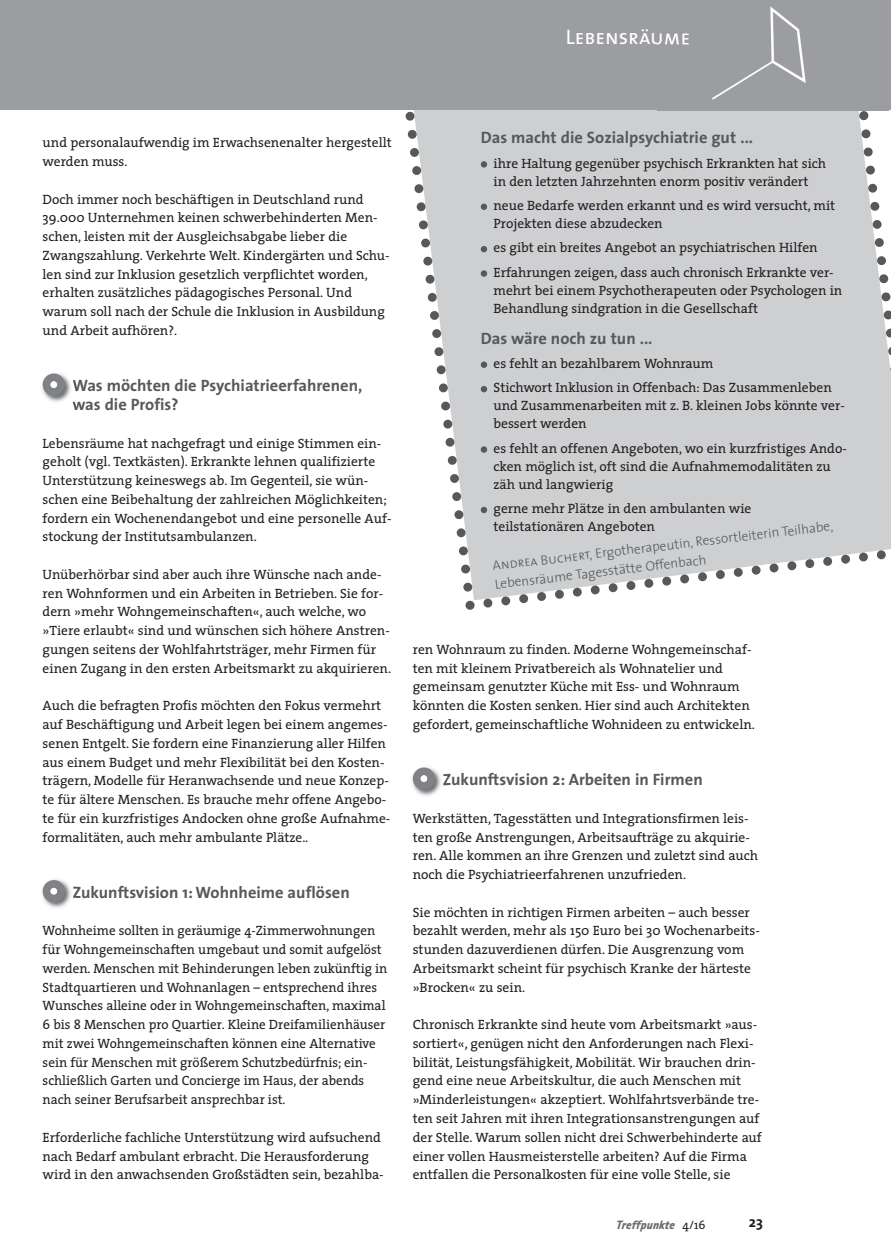
<style>
.page{position:relative;width:891px;height:1260px;background:#fff}
.page>*{position:absolute;margin:0;border:0;box-sizing:border-box;transform-origin:0 0}
.t1{font:21px "The Sans Caps";color:#fff}
.t2{font:700 16.5px/18.8px "The Sans";color:#57585a}
.t3{font:700 15px "The Sans";color:#231f20}
.t4{font:13.5px/18.8px "The Serif";color:#231f20}
.t5{font:300 13.5px/18.1px "The Sans";color:#57585a}
.t6{font:italic 900 12px "Rotis Sans";color:#6c6d70}
.s1{font-family:"The Sans Light Caps";font-weight:400}
.s2{font-family:"The Serif";font-weight:400;font-style:normal;color:#231f20}
</style>
<div class="page">
<img style="left:42px;top:879px;width:34px;height:29px">
<svg style="left:73px;top:885px;width:3px;height:12px"></svg>
<svg style="left:43px;top:880px;width:22px;height:22px"></svg>
<img style="left:42px;top:376px;width:34px;height:27px">
<svg style="left:73px;top:379px;width:3px;height:12px"></svg>
<svg style="left:73px;top:398px;width:3px;height:9px"></svg>
<svg style="left:43px;top:373px;width:22px;height:23px"></svg>
<img style="left:412px;top:770px;width:34px;height:26px">
<svg style="left:443px;top:773px;width:3px;height:12px"></svg>
<svg style="left:413px;top:767px;width:22px;height:22px"></svg>
<div style="left:0;top:0;width:890px;height:110px;background:#9b9da0"></div>
<img style="left:770px;top:6px;width:30px;height:27px">
<svg style="left:405px;top:33px;width:485px;height:577px"></svg>
<img style="left:657px;top:33px;width:31px;height:12px">
<div style="left:480px;top:161px;width:7px;height:6px;background:#57585a;border-radius:50%"></div>
<div style="left:480px;top:361px;width:7px;height:7px;background:#57585a;border-radius:50%"></div>
<div style="left:480px;top:203px;width:7px;height:7px;background:#57585a;border-radius:50%"></div>
<div style="left:480px;top:246px;width:7px;height:6px;background:#57585a;border-radius:50%"></div>
<div style="left:480px;top:270px;width:7px;height:7px;background:#57585a;border-radius:50%"></div>
<div style="left:480px;top:386px;width:7px;height:6px;background:#57585a;border-radius:50%"></div>
<div style="left:480px;top:446px;width:7px;height:6px;background:#57585a;border-radius:50%"></div>
<svg style="left:480px;top:506px;width:7px;height:7px"></svg>
<h1 class="t1" style="left:565px;top:25px;width:126px">Lebensräume</h1>
<p class="t4" style="left:43px;top:135px;width:350px">und personalaufwendig im Erwachsenenalter hergestellt werden muss.</p>
<p class="t4" style="left:43px;top:191px;width:348px">Doch immer noch beschäftigen in Deutschland rund 39.000 Unternehmen keinen schwerbehinderten Men&shy;schen, leisten mit der Ausgleichsabgabe lieber die Zwangszahlung. Verkehrte Welt. Kindergärten und Schu&shy;len sind zur Inklusion gesetzlich verpflichtet worden, erhalten zusätzliches pädagogisches Personal. Und warum soll nach der Schule die Inklusion in Ausbildung und Arbeit aufhören?.</p>
<p class="t2" style="left:72px;top:378px;width:291px">Was möchten die Psychiatrieerfahrenen, was die Profis?</p>
<p class="t4" style="left:43px;top:435px;width:350px">Lebensräume hat nachgefragt und einige Stimmen ein&shy;geholt (vgl. Textkästen). Erkrankte lehnen qualifizierte Unterstützung keineswegs ab. Im Gegenteil, sie wün&shy;schen eine Beibehaltung der zahlreichen Möglichkeiten; fordern ein Wochenendangebot und eine personelle Auf&shy;stockung der Institutsambulanzen.</p>
<p class="t4" style="left:43px;top:566px;width:350px">Unüberhörbar sind aber auch ihre Wünsche nach ande&shy;ren Wohnformen und ein Arbeiten in Betrieben. Sie for&shy;dern »mehr Wohngemeinschaften«, auch welche, wo »Tiere erlaubt« sind und wünschen sich höhere Anstren&shy;gungen seitens der Wohlfahrtsträger, mehr Firmen für einen Zugang in den ersten Arbeitsmarkt zu akquirieren.</p>
<p class="t4" style="left:43px;top:697px;width:349px">Auch die befragten Profis möchten den Fokus vermehrt auf Beschäftigung und Arbeit legen bei einem angemes&shy;senen Entgelt. Sie fordern eine Finanzierung aller Hilfen aus einem Budget und mehr Flexibilität bei den Kosten&shy;trägern, Modelle für Heranwachsende und neue Konzep&shy;te für ältere Menschen. Es brauche mehr offene Angebo&shy;te für ein kurzfristiges Andocken ohne große Aufnahme&shy;formalitäten, auch mehr ambulante Plätze..</p>
<p class="t2" style="left:72px;top:884px;width:279px">Zukunftsvision 1: Wohnheime auflösen</p>
<p class="t4" style="left:43px;top:922px;width:346px">Wohnheime sollten in geräumige 4-Zimmerwohnungen für Wohngemeinschaften umgebaut und somit aufgelöst werden. Menschen mit Behinderungen leben zukünftig in Stadtquartieren und Wohnanlagen – entsprechend ihres Wunsches alleine oder in Wohngemeinschaften, maximal 6 bis 8 Menschen pro Quartier. Kleine Dreifamilienhäuser mit zwei Wohngemeinschaften können eine Alternative sein für Menschen mit größerem Schutzbedürfnis; ein&shy;schließlich Garten und Concierge im Haus, der abends nach seiner Berufsarbeit ansprechbar ist.</p>
<p class="t4" style="left:43px;top:1128px;width:342px">Erforderliche fachliche Unterstützung wird aufsuchend nach Bedarf ambulant erbracht. Die Herausforderung wird in den anwachsenden Großstädten sein, bezahlba-</p>
<p class="t2" style="left:480px;top:130px;width:274px">Das macht die Sozialpsychiatrie gut ...</p>
<p class="t4" style="left:493px;top:155px;width:334px;line-height:18px">ihre Haltung gegenüber psychisch Erkrankten hat sich in den letzten Jahrzehnten enorm positiv verändert</p>
<p class="t4" style="left:493px;top:198px;width:343px;line-height:18px">neue Bedarfe werden erkannt und es wird versucht, mit<br>Projekten diese abzudecken</p>
<p class="t4" style="left:493px;top:237px;width:342px;line-height:24.5px">es gibt ein breites Angebot an psychiatrischen Hilfen<br>Erfahrungen zeigen, dass auch chronisch Erkrankte ver-</p>
<p class="t4" style="left:493px;top:282px;width:350px;line-height:18px">mehrt bei einem Psychotherapeuten oder Psychologen in<br>Behandlung sindgration in die Gesellschaft</p>
<p class="t2" style="left:480px;top:330px;width:173px">Das wäre noch zu tun ...</p>
<p class="t4" style="left:493px;top:352px;width:340px;line-height:24.5px">es fehlt an bezahlbarem Wohnraum<br>Stichwort Inklusion in Offenbach: Das Zusammenleben</p>
<p class="t4" style="left:493px;top:398px;width:353px;line-height:18px">und Zusammenarbeiten mit z. B. kleinen Jobs könnte ver&shy;bessert werden</p>
<p class="t4" style="left:493px;top:440px;width:355px;line-height:18px">es fehlt an offenen Angeboten, wo ein kurzfristiges Ando&shy;cken möglich ist, oft sind die Aufnahmemodalitäten zu zäh und langwierig</p>
<p class="t4" style="left:493px;top:501px;width:259px;line-height:18px">gerne mehr Plätze in den ambulanten wie teilstationären Angeboten</p>
<p class="t5" style="left:492px;top:559px;width:344px;rotate:-7deg"><span class="s1">Andrea Buchert,</span> Ergotherapeutin, Ressortleiterin Teilhabe,<br>Lebensräume Tagesstätte Offenbach</p>
<p class="t4" style="left:413px;top:641px;width:344px">ren Wohnraum zu finden. Moderne Wohngemeinschaf&shy;ten mit kleinem Privatbereich als Wohnatelier und gemeinsam genutzter Küche mit Ess- und Wohnraum könnten die Kosten senken. Hier sind auch Architekten gefordert, gemeinschaftliche Wohnideen zu entwickeln.</p>
<p class="t2" style="left:442px;top:771px;width:262px">Zukunftsvision 2: Arbeiten in Firmen</p>
<p class="t4" style="left:413px;top:810px;width:347px">Werkstätten, Tagesstätten und Integrationsfirmen leis&shy;ten große Anstrengungen, Arbeitsaufträge zu akquirie&shy;ren. Alle kommen an ihre Grenzen und zuletzt sind auch noch die Psychiatrieerfahrenen unzufrieden.</p>
<p class="t4" style="left:413px;top:903px;width:348px">Sie möchten in richtigen Firmen arbeiten – auch besser bezahlt werden, mehr als 150 Euro bei 30 Wochenarbeits&shy;stunden dazuverdienen dürfen. Die Ausgrenzung vom Arbeitsmarkt scheint für psychisch Kranke der härteste »Brocken« zu sein.</p>
<p class="t4" style="left:413px;top:1016px;width:350px">Chronisch Erkrankte sind heute vom Arbeitsmarkt »aus&shy;sortiert«, genügen nicht den Anforderungen nach Flexi&shy;bilität, Leistungsfähigkeit, Mobilität. Wir brauchen drin&shy;gend eine neue Arbeitskultur, die auch Menschen mit »Minderleistungen« akzeptiert. Wohlfahrtsverbände tre&shy;ten seit Jahren mit ihren Integrationsanstrengungen auf der Stelle. Warum sollen nicht drei Schwerbehinderte auf einer vollen Hausmeisterstelle arbeiten? Auf die Firma entfallen die Personalkosten für eine volle Stelle, sie</p>
<p class="t6" style="left:615px;top:1220px;width:91px">Treffpunkte <span class="s2">4/16</span></p>
<p class="t3" style="left:748px;top:1215px;width:16px">23</p>
</div>
